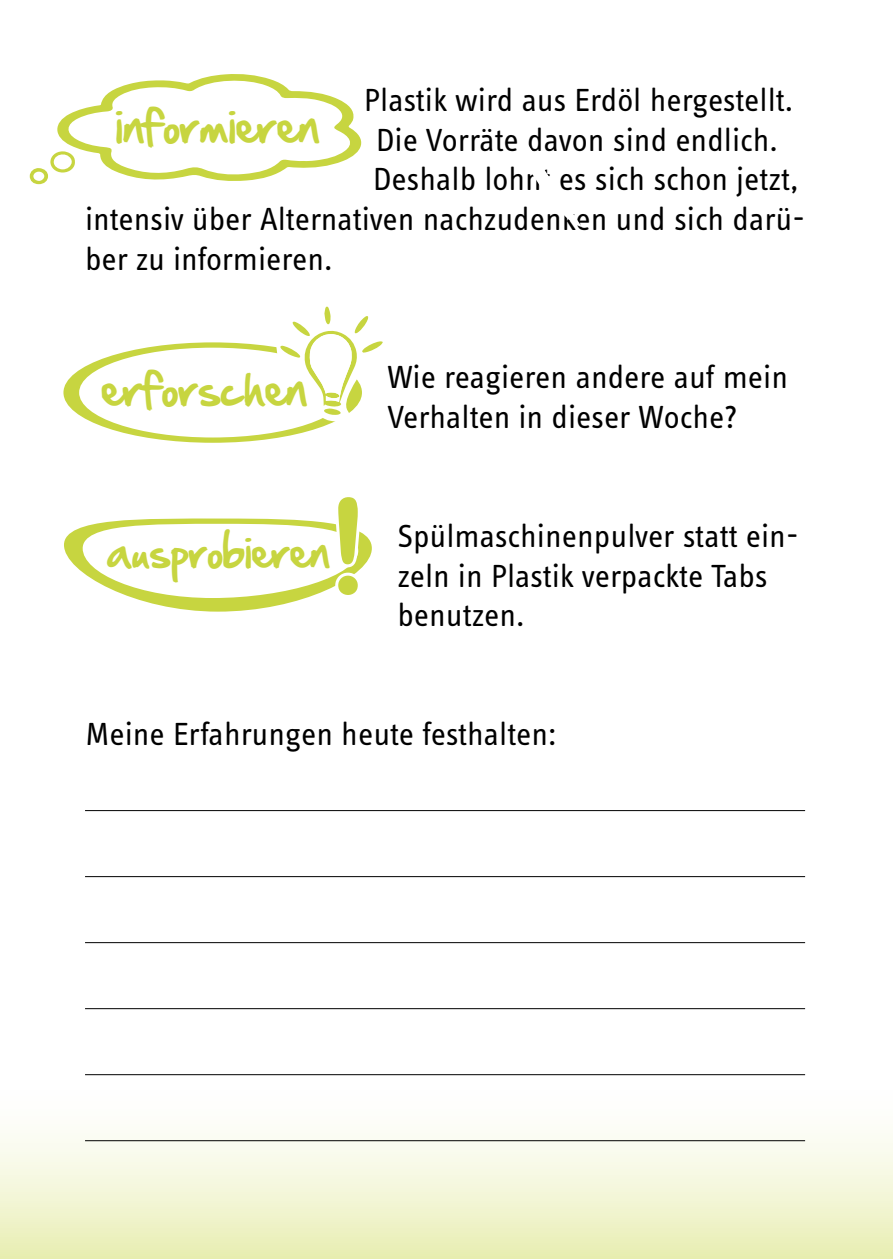
<style>
.page{position:relative;width:893px;height:1259px;background:#fff}
.page>*{position:absolute;margin:0;border:0;box-sizing:border-box;transform-origin:0 0}
.t1{font:41.7px "Handof Sean";color:#c7d540}
.t2{font:39px "Handof Sean";color:#c7d540}
.t3{font:33px/39.6px "Info OT Text";color:#000}
</style>
<div class="page">
<svg style="left:0;top:942px;width:893px;height:317px"></svg>
<hr style="left:85px;top:810px;width:720px;height:1px;background:#000">
<hr style="left:85px;top:876px;width:720px;height:1px;background:#000">
<hr style="left:85px;top:942px;width:720px;height:1px;background:#000">
<hr style="left:85px;top:1008px;width:720px;height:1px;background:#000">
<hr style="left:85px;top:1074px;width:720px;height:1px;background:#000">
<hr style="left:85px;top:1140px;width:720px;height:1px;background:#000">
<svg style="left:54px;top:74px;width:308px;height:107px"></svg>
<svg style="left:50px;top:151px;width:25px;height:22px"></svg>
<svg style="left:30px;top:168px;width:18px;height:16px"></svg>
<div style="left:54px;top:154px;width:18px;height:15px;background:#fff;border-radius:50%"></div>
<div style="left:33px;top:172px;width:11px;height:9px;background:#fff;border-radius:50%"></div>
<svg style="left:64px;top:497px;width:308px;height:114px"></svg>
<svg style="left:63px;top:342px;width:299px;height:101px;background:#cbd851"></svg>
<div style="left:79px;top:348px;width:267px;height:89px;background:#fff;border-radius:50%"></div>
<svg style="left:275px;top:307px;width:108px;height:117px"></svg>
<p class="t3" style="left:364px;top:80px;width:431px">Plastik wird aus Erdöl hergestellt.</p>
<p class="t3" style="left:376px;top:119px;width:403px">Die Vorräte davon sind endlich.</p>
<p class="t3" style="left:373px;top:159px;width:427px">Deshalb lohnt es sich schon jetzt,</p>
<p class="t3" style="left:85px;top:198px;width:721px">intensiv über Alternativen nachzudenken und sich darü-</p>
<p class="t3" style="left:85px;top:238px;width:249px">ber zu informieren.</p>
<p class="t1" style="left:115px;top:96px;width:205px">informieren</p>
<p class="t1" style="left:102px;top:359px;width:207px">erforschen</p>
<p class="t2" style="left:107px;top:524px;width:224px">ausprobieren</p>
<p class="t3" style="left:387px;top:357px;width:402px">Wie reagieren andere auf mein<br>Verhalten in dieser Woche?</p>
<p class="t3" style="left:397px;top:515px;width:403px">Spülmaschinenpulver statt ein&shy;zeln in Plastik verpackte Tabs benutzen.</p>
<p class="t3" style="left:85px;top:713px;width:473px">Meine Erfahrungen heute festhalten:</p>
</div>
